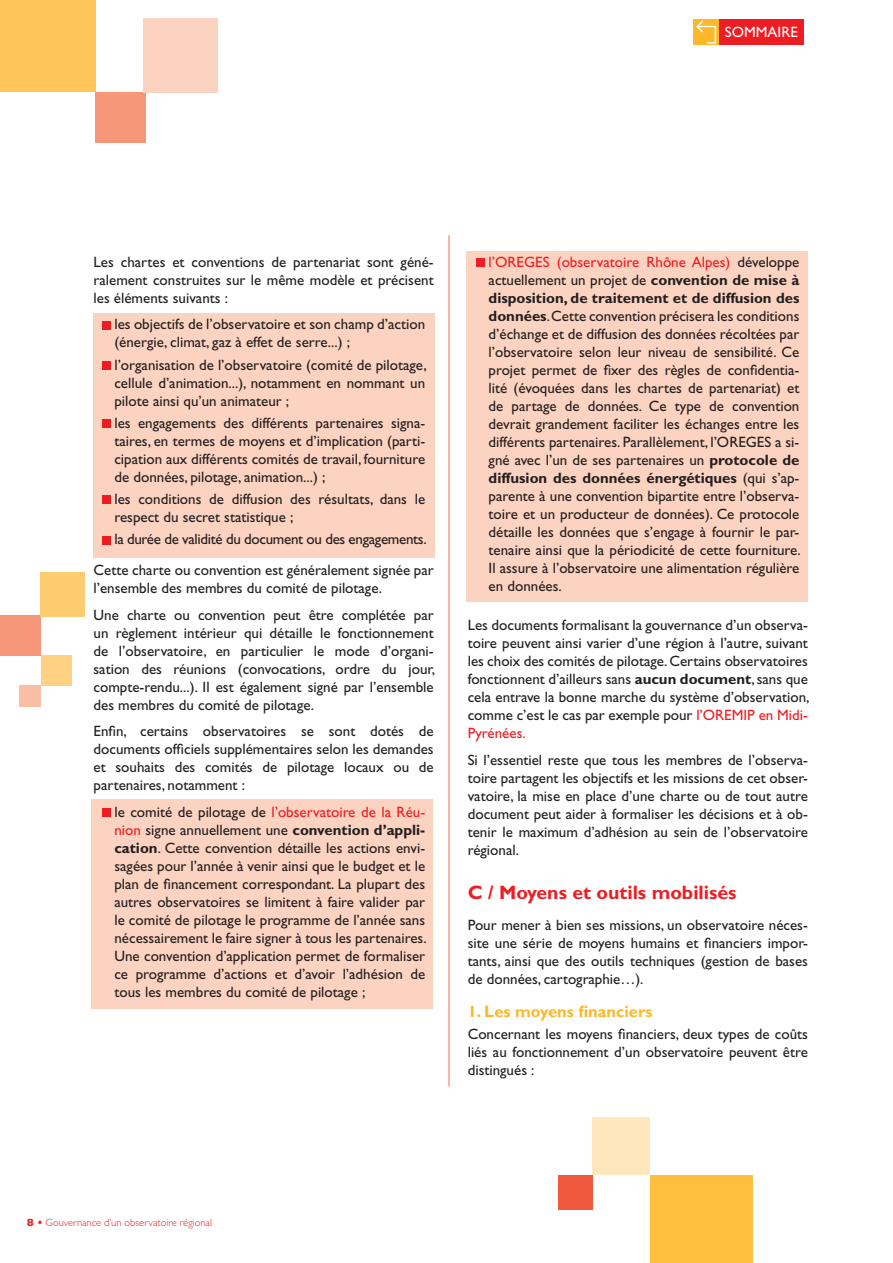
<style>
.page{position:relative;width:893px;height:1263px;background:#fff}
.page>*{position:absolute;margin:0;border:0;box-sizing:border-box;transform-origin:0 0}
.t1{font:700 19.5px "Gill Sans Std";color:#ee1d23}
.t2{font:700 16.5px "Gill Sans Std";color:#fcb828}
.t3{font:15px/18px "Gill Sans Std";color:#231f20;text-align:justify}
.t4{font:15px "Gill Sans Std";color:#fff}
.t5{font:300 10.5px "Gill Sans Std";color:#ee1d23}
.s1{color:#ee1d23}
.s2{font-weight:700}
.s3{font-family:"Gill Sans";font-weight:800}
</style>
<div class="page">
<div style="left:94px;top:314px;width:341px;height:244px;background:#fcd2c0"></div>
<div style="left:467px;top:251px;width:341px;height:351px;background:#fcd2c0"></div>
<div style="left:91px;top:799px;width:342px;height:210px;background:#fcd2c0"></div>
<div style="left:650px;top:1175px;width:102px;height:88px;background:#febf41"></div>
<div style="left:592px;top:1117px;width:58px;height:58px;background:#fee7bc"></div>
<div style="left:558px;top:1175px;width:34px;height:34px;background:#f0593e"></div>
<div style="left:0;top:0;width:96px;height:91px;background:#fec659"></div>
<div style="left:95px;top:92px;width:50px;height:51px;background:#f6977a"></div>
<div style="left:144px;top:18px;width:74px;height:75px;background:#fcd2c0"></div>
<hr style="left:449px;top:235px;width:1px;height:851px;background:#f36f51">
<div style="left:0;top:615px;width:40px;height:41px;background:#f6977a"></div>
<div style="left:19px;top:686px;width:22px;height:21px;background:#fabda6"></div>
<div style="left:41px;top:655px;width:30px;height:31px;background:#fed282"></div>
<div style="left:40px;top:572px;width:45px;height:44px;background:#fecb6e"></div>
<div style="left:102px;top:321px;width:8px;height:8px;background:#ee1d23"></div>
<div style="left:102px;top:361px;width:8px;height:9px;background:#ee1d23"></div>
<div style="left:102px;top:420px;width:8px;height:8px;background:#ee1d23"></div>
<div style="left:102px;top:496px;width:8px;height:8px;background:#ee1d23"></div>
<div style="left:102px;top:536px;width:8px;height:8px;background:#ee1d23"></div>
<div style="left:102px;top:808px;width:8px;height:9px;background:#ee1d23"></div>
<div style="left:476px;top:259px;width:8px;height:8px;background:#ee1d23"></div>
<div style="left:719px;top:19px;width:85px;height:26px;background:#ee1d23"></div>
<div style="left:693px;top:19px;width:26px;height:26px;background:#fcb828"></div>
<svg style="left:696px;top:20px;width:21px;height:24px"></svg>
<p class="t4" style="left:725px;top:24px;width:10px">sommaire</p>
<p class="t3" style="left:94px;top:253px;width:342px">Les chartes et conventions de partenariat sont géné&shy;ralement construites sur le même modèle et précisent les éléments suivants :</p>
<p class="t3" style="left:114px;top:315px;width:312px">les objectifs de l’observatoire et son champ d’action (énergie, climat, gaz à effet de serre...) ;</p>
<p class="t3" style="left:114px;top:356px;width:314px">l’organisation de l’observatoire (comité de pilotage, cellule d’animation...), notamment en nommant un pilote ainsi qu’un animateur ;</p>
<p class="t3" style="left:114px;top:414px;width:312px">les engagements des différents partenaires signa&shy;taires, en termes de moyens et d’implication (parti&shy;cipation aux différents comités de travail, fourniture de données, pilotage, animation...) ;</p>
<p class="t3" style="left:114px;top:490px;width:312px">les conditions de diffusion des résultats, dans le respect du secret statistique ;</p>
<p class="t3" style="left:94px;top:524px;width:342px;line-height:30.8px;text-indent:21px">la durée de validité du document ou des engagements.<br>Cette charte ou convention est généralement signée par</p>
<p class="t3" style="left:94px;top:575px;width:342px;line-height:26.5px">l’ensemble des membres du comité de pilotage.<br>Une charte ou convention peut être complétée par</p>
<p class="t3" style="left:94px;top:624px;width:343px">un règlement intérieur qui détaille le fonctionnement de l’observatoire, en particulier le mode d’organi&shy;sation des réunions (convocations, ordre du jour, compte-rendu...). Il est également signé par l’ensemble des membres du comité de pilotage.</p>
<p class="t3" style="left:94px;top:722px;width:342px">Enfin, certains observatoires se sont dotés de documents officiels supplémentaires selon les demandes et souhaits des comités de pilotage locaux ou de partenaires, notamment :</p>
<p class="t3" style="left:114px;top:803px;width:314px">le comité de pilotage de <span class="s1">l’observatoire de la Réu&shy;nion</span> signe annuellement une <span class="s2">convention d’appli&shy;cation</span>. Cette convention détaille les actions envi&shy;sagées pour l’année à venir ainsi que le budget et le plan de financement correspondant. La plupart des autres observatoires se limitent à faire valider par le comité de pilotage le programme de l’année sans nécessairement le faire signer à tous les partenaires.<br>Une convention d’application permet de formaliser ce programme d’actions et d’avoir l’adhésion de tous les membres du comité de pilotage ;</p>
<p class="t3" style="left:489px;top:253px;width:314px"><span class="s1">l’OREGES (observatoire Rhône Alpes)</span> développe actuellement un projet de <span class="s2">convention de mise à disposition, de traitement et de diffusion des données</span>. Cette convention précisera les conditions d’échange et de diffusion des données récoltées par l’observatoire selon leur niveau de sensibilité. Ce projet permet de fixer des règles de confidentia&shy;lité (évoquées dans les chartes de partenariat) et de partage de données. Ce type de convention devrait grandement faciliter les échanges entre les différents partenaires. Parallèlement, l’OREGES a si&shy;gné avec l’un de ses partenaires un <span class="s2">protocole de diffusion des données énergétiques</span> (qui s’ap&shy;parente à une convention bipartite entre l’observa&shy;toire et un producteur de données). Ce protocole détaille les données que s’engage à fournir le par&shy;tenaire ainsi que la périodicité de cette fourniture.<br>Il assure à l’observatoire une alimentation régulière en données.</p>
<p class="t3" style="left:468px;top:616px;width:343px">Les documents formalisant la gouvernance d’un observa&shy;toire peuvent ainsi varier d’une région à l’autre, suivant les choix des comités de pilotage. Certains observatoires fonctionnent d’ailleurs sans <span class="s2">aucun document</span>, sans que cela entrave la bonne marche du système d’observation, comme c’est le cas par exemple pour <span class="s1">l’OREMIP en Midi-Pyrénées.</span></p>
<p class="t3" style="left:468px;top:751px;width:342px">Si l’essentiel reste que tous les membres de l’observa&shy;toire partagent les objectifs et les missions de cet obser&shy;vatoire, la mise en place d’une charte ou de tout autre document peut aider à formaliser les décisions et à ob&shy;tenir le maximum d’adhésion au sein de l’observatoire régional.</p>
<h1 class="t1" style="left:468px;top:881px;width:270px">C / Moyens et outils mobilisés</h1>
<p class="t3" style="left:468px;top:916px;width:342px">Pour mener à bien ses missions, un observatoire néces&shy;site une série de moyens humains et financiers impor&shy;tants, ainsi que des outils techniques (gestion de bases de données, cartographie…).</p>
<p class="t2" style="left:468px;top:1001px;width:186px">1. Les moyens financiers</p>
<p class="t3" style="left:468px;top:1025px;width:342px">Concernant les moyens financiers, deux types de coûts liés au fonctionnement d’un observatoire peuvent être distingués :</p>
<p class="t5" style="left:27px;top:1217px;width:187px"><span class="s3">8 •</span> Gouvernance d’un observatoire régional</p>
</div>
